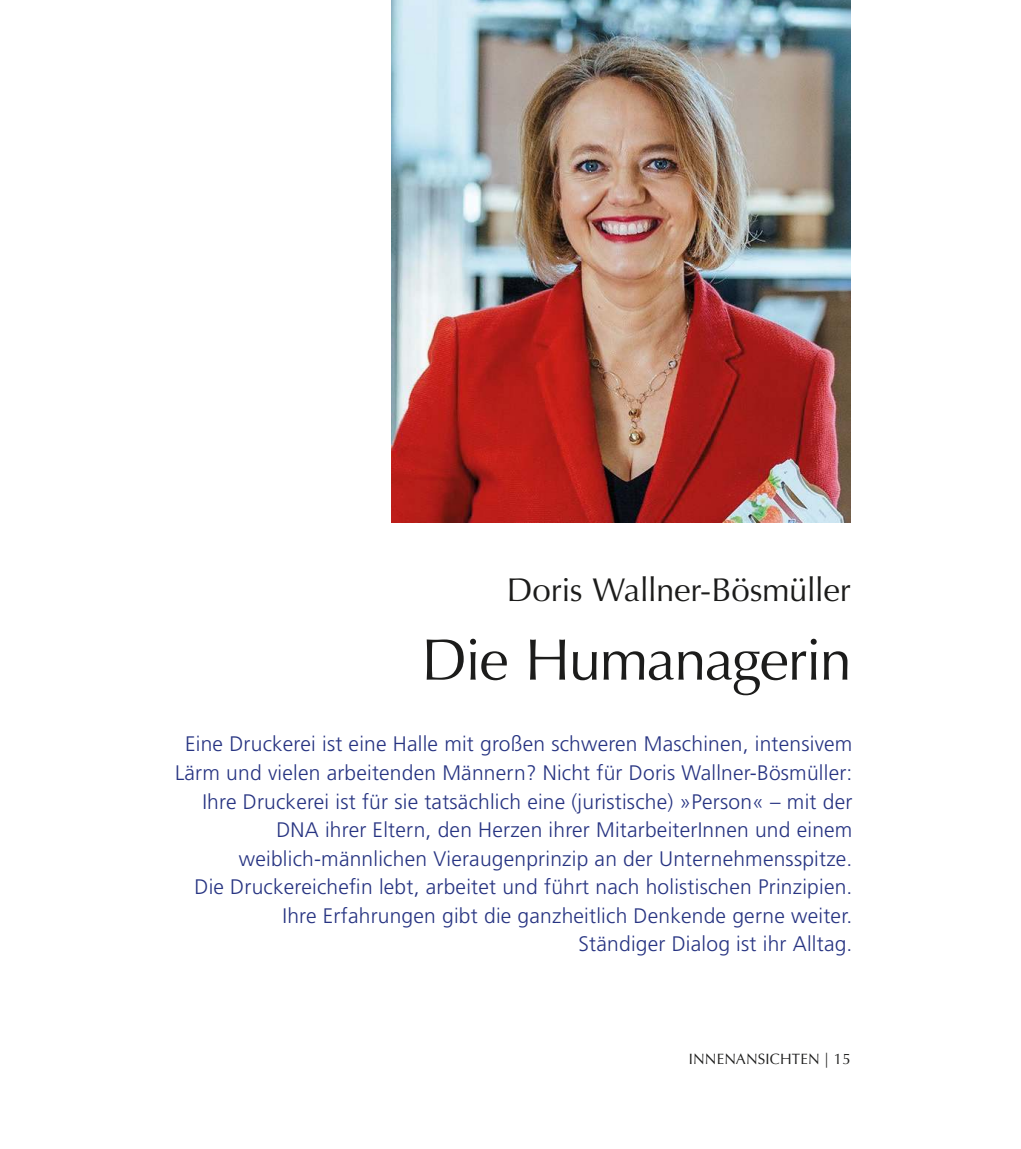
<style>
.page{position:relative;width:1021px;height:1149px;background:#fff}
.page>*{position:absolute;margin:0;border:0;box-sizing:border-box;transform-origin:0 0}
.t1{font:58.5px "Optima";letter-spacing:-.03em;color:#1c1c1b}
.t2{font:33px "Optima";letter-spacing:-.015em;color:#1c1c1b}
.t3{font:300 21px/28.5px "Frutiger";letter-spacing:.01em;color:#273482;text-align:right}
.t4{font:15px "Optima";letter-spacing:.01em;color:#1c1c1b}
</style>
<div class="page">
<img style="left:391px;top:0;width:459px;height:522px">
<h2 class="t2" style="left:507px;top:572px;width:345px">Doris Wallner-Bösmüller</h2>
<h1 class="t1" style="left:421px;top:629px;width:432px">Die Humanagerin</h1>
<p class="t3" style="left:175px;top:730px;width:679px">Eine Druckerei ist eine Halle mit großen schweren Maschinen, intensivem Lärm und vielen arbeitenden Männern? Nicht für Doris Wallner-Bösmüller:<br>Ihre Druckerei ist für sie tatsächlich eine (juristische) »Person« – mit der DNA ihrer Eltern, den Herzen ihrer MitarbeiterInnen und einem weiblich-männlichen Vieraugenprinzip an der Unternehmensspitze.<br>Die Druckereichefin lebt, arbeitet und führt nach holistischen Prinzipien.<br>Ihre Erfahrungen gibt die ganzheitlich Denkende gerne weiter.<br>Ständiger Dialog ist ihr Alltag.</p>
<p class="t4" style="left:688px;top:1050px;width:163px">INNENANSICHTEN | 15</p>
</div>
